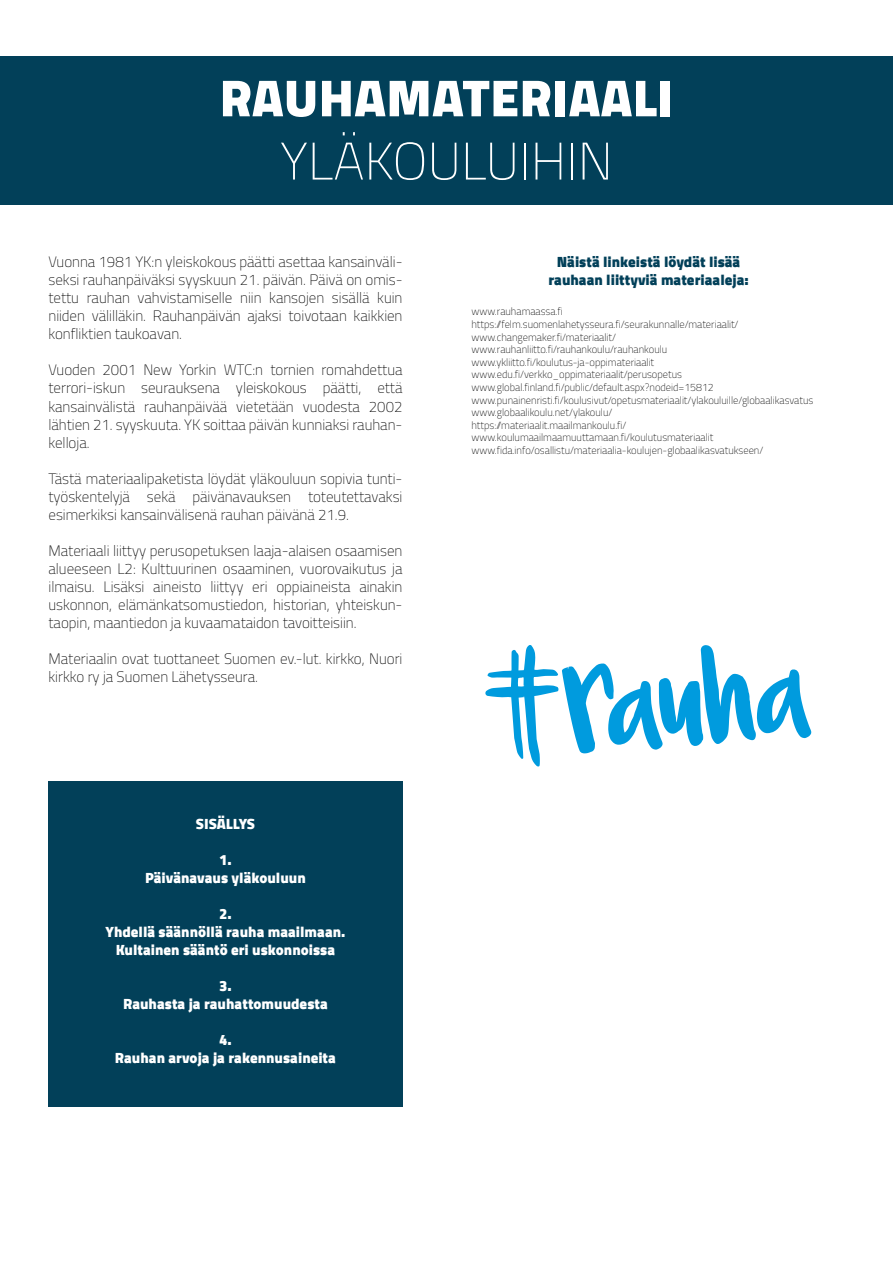
<style>
.page{position:relative;width:893px;height:1263px;background:#fff}
.page>*{position:absolute;margin:0;border:0;box-sizing:border-box;transform-origin:0 0}
.t1{font:900 52.65px "Cairo";color:#fff}
.t2{font:200 52.65px "Cairo";color:#fff}
.t3{font:200 15px/18px "Cairo";color:#000;text-align:justify}
.t4{font:900 15px/18px "Cairo";color:#fff;text-align:center}
.t5{font:900 15px/18px "Cairo";color:#024059;text-align:center}
.t6{font:200 10.5px/12.6px "Cairo";color:#000}
</style>
<div class="page">
<div style="left:0;top:56px;width:893px;height:148px;background:#024059"></div>
<div style="left:48px;top:781px;width:354px;height:325px;background:#024059"></div>
<svg style="left:485px;top:645px;width:326px;height:121px"></svg>
<h1 class="t1" style="left:219px;top:69px;width:456px">RAUHAMATERIAALI</h1>
<h1 class="t2" style="left:280px;top:132px;width:334px">YLÄKOULUIHIN</h1>
<p class="t3" style="left:48px;top:253px;width:356px">Vuonna 1981 YK:n yleiskokous päätti asettaa kansainväli&shy;seksi rauhanpäiväksi syyskuun 21. päivän. Päivä on omis&shy;tettu rauhan vahvistamiselle niin kansojen sisällä kuin niiden välilläkin. Rauhanpäivän ajaksi toivotaan kaikkien konfliktien taukoavan.</p>
<p class="t3" style="left:48px;top:361px;width:356px">Vuoden 2001 New Yorkin WTC:n tornien romahdettua terrori-iskun seurauksena yleiskokous päätti, että kansainvälistä rauhanpäivää vietetään vuodesta 2002 lähtien 21. syyskuuta. YK soittaa päivän kunniaksi rauhan&shy;kelloja.</p>
<p class="t3" style="left:48px;top:469px;width:356px">Tästä materiaalipaketista löydät yläkouluun sopivia tunti&shy;työskentelyjä sekä päivänavauksen toteutettavaksi esimerkiksi kansainvälisenä rauhan päivänä 21.9.</p>
<p class="t3" style="left:48px;top:541px;width:356px">Materiaali liittyy perusopetuksen laaja-alaisen osaamisen alueeseen L2: Kulttuurinen osaaminen, vuorovaikutus ja ilmaisu. Lisäksi aineisto liittyy eri oppiaineista ainakin uskonnon, elämänkatsomustiedon, historian, yhteiskun&shy;taopin, maantiedon ja kuvaamataidon tavoitteisiin.</p>
<p class="t3" style="left:48px;top:649px;width:356px">Materiaalin ovat tuottaneet Suomen ev.-lut. kirkko, Nuori kirkko ry ja Suomen Lähetysseura.</p>
<p class="t4" style="left:196px;top:815px;width:61px">SISÄLLYS</p>
<p class="t4" style="left:145px;top:851px;width:162px">1.<br>Päivänavaus yläkouluun</p>
<p class="t4" style="left:105px;top:905px;width:241px">2.<br>Yhdellä säännöllä rauha maailmaan.<br>Kultainen sääntö eri uskonnoissa</p>
<p class="t4" style="left:123px;top:977px;width:206px">3.<br>Rauhasta ja rauhattomuudesta</p>
<p class="t4" style="left:115px;top:1031px;width:223px">4.<br>Rauhan arvoja ja rakennusaineita</p>
<p class="t5" style="left:548px;top:253px;width:202px">Näistä linkeistä löydät lisää rauhaan liittyviä materiaaleja:</p>
<p class="t6" style="left:471px;top:306px;width:343px">www.rauhamaassa.fi https://felm.suomenlahetysseura.fi/seurakunnalle/materiaalit/ www.changemaker.fi/materiaalit/ www.rauhanliitto.fi/rauhankoulu/rauhankoulu www.ykliitto.fi/koulutus-ja-oppimateriaalit www.edu.fi/verkko_oppimateriaalit/perusopetus www.global.finland.fi/public/default.aspx?nodeid=15812 www.punainenristi.fi/koulusivut/opetusmateriaalit/ylakouluille/globaalikasvatus www.globaalikoulu.net/ylakoulu/<br>https://materiaalit.maailmankoulu.fi/ www.koulumaailmaamuuttamaan.fi/koulutusmateriaalit www.fida.info/osallistu/materiaalia-koulujen-globaalikasvatukseen/</p>
</div>
